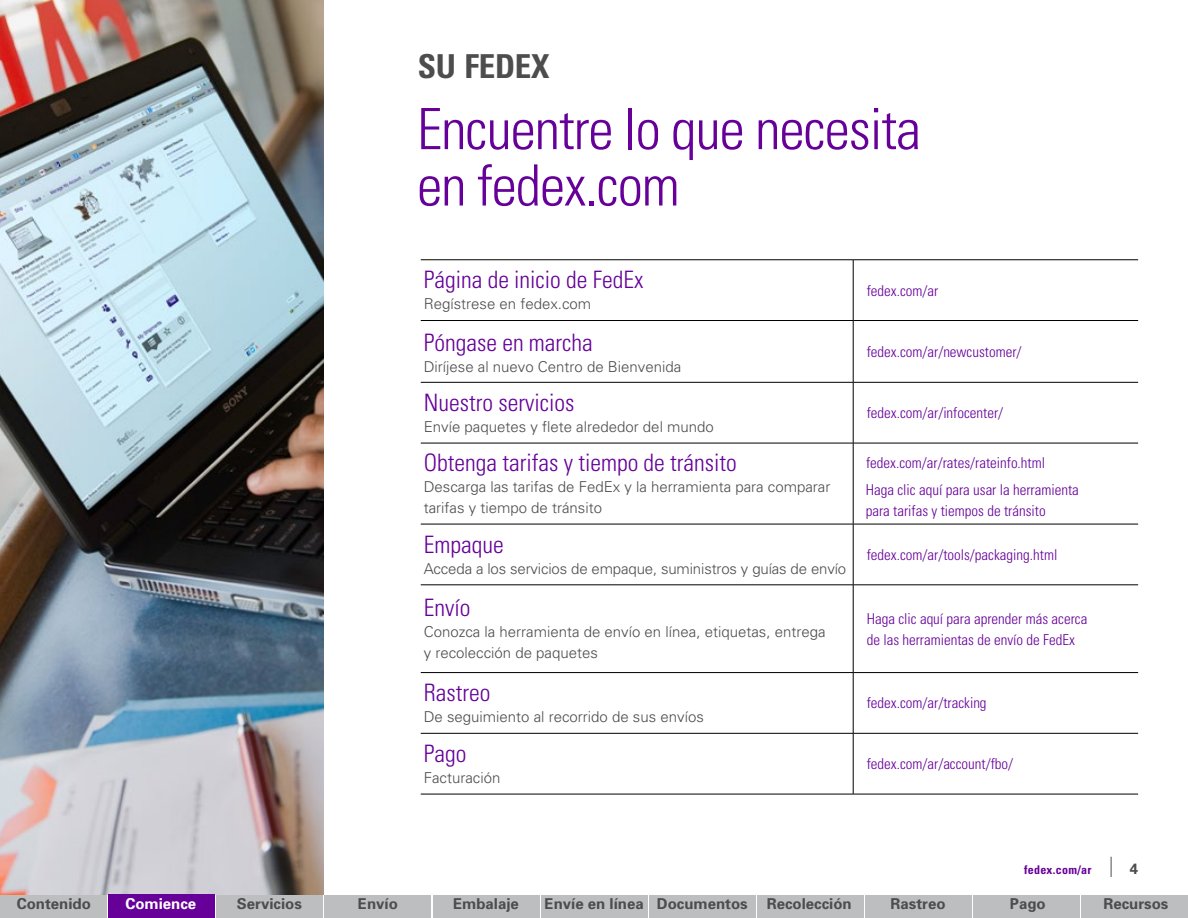
<style>
.page{position:relative;width:1188px;height:918px;background:#fff}
.page>*{position:absolute;margin:0;border:0;box-sizing:border-box;transform-origin:0 0}
.t1{font:300 condensed 57px/56.4px "Univers";letter-spacing:-.02em;color:#609}
.t2{font:700 condensed 33px "Univers";letter-spacing:-.01em;color:#4d4d4d}
.t3{font:300 condensed 24px "Univers";color:#609}
.t4{font:300 15px/21px "Univers";color:#4d4d4d}
.t5{font:300 condensed 15px/21px "Univers";color:#609}
.t6{font:700 15px "Univers";color:#4d4d4d}
.t7{font:700 15px "Univers";color:#fff}
.t8{font:700 condensed 12px "Univers";letter-spacing:.025em;color:#609}
</style>
<div class="page">
<div style="left:0;top:895px;width:107px;height:23px;background:#bcbec0"></div>
<div style="left:216px;top:895px;width:107px;height:23px;background:#bcbec0"></div>
<div style="left:324px;top:895px;width:107px;height:23px;background:#bcbec0"></div>
<div style="left:433px;top:895px;width:107px;height:23px;background:#bcbec0"></div>
<div style="left:649px;top:895px;width:107px;height:23px;background:#bcbec0"></div>
<div style="left:541px;top:895px;width:107px;height:23px;background:#bcbec0"></div>
<div style="left:757px;top:895px;width:107px;height:23px;background:#bcbec0"></div>
<div style="left:865px;top:895px;width:107px;height:23px;background:#bcbec0"></div>
<div style="left:973px;top:895px;width:107px;height:23px;background:#bcbec0"></div>
<div style="left:1081px;top:895px;width:107px;height:23px;background:#bcbec0"></div>
<svg style="left:1111px;top:857px;width:1px;height:20px"></svg>
<img style="left:0;top:0;width:324px;height:895px">
<hr style="left:421px;top:260px;width:432px;height:1px;background:#000">
<hr style="left:853px;top:260px;width:285px;height:1px;background:#000">
<hr style="left:853px;top:260px;width:1px;height:60px;background:#000">
<hr style="left:421px;top:320px;width:432px;height:1px;background:#000">
<hr style="left:853px;top:320px;width:285px;height:1px;background:#000">
<hr style="left:853px;top:321px;width:1px;height:61px;background:#000">
<hr style="left:421px;top:382px;width:432px;height:1px;background:#000">
<hr style="left:853px;top:382px;width:285px;height:1px;background:#000">
<hr style="left:853px;top:383px;width:1px;height:60px;background:#000">
<hr style="left:421px;top:443px;width:432px;height:1px;background:#000">
<hr style="left:853px;top:443px;width:285px;height:1px;background:#000">
<hr style="left:853px;top:443px;width:1px;height:81px;background:#000">
<hr style="left:421px;top:524px;width:432px;height:1px;background:#000">
<hr style="left:853px;top:524px;width:285px;height:1px;background:#000">
<hr style="left:853px;top:524px;width:1px;height:61px;background:#000">
<hr style="left:421px;top:585px;width:432px;height:1px;background:#000">
<hr style="left:853px;top:585px;width:285px;height:1px;background:#000">
<hr style="left:853px;top:585px;width:1px;height:87px;background:#000">
<hr style="left:421px;top:672px;width:432px;height:1px;background:#000">
<hr style="left:853px;top:672px;width:285px;height:1px;background:#000">
<hr style="left:853px;top:673px;width:1px;height:60px;background:#000">
<hr style="left:421px;top:733px;width:432px;height:1px;background:#000">
<hr style="left:853px;top:733px;width:285px;height:1px;background:#000">
<hr style="left:853px;top:734px;width:1px;height:60px;background:#000">
<hr style="left:421px;top:794px;width:432px;height:1px;background:#000">
<hr style="left:853px;top:794px;width:285px;height:1px;background:#000">
<div style="left:108px;top:895px;width:107px;height:23px;background:#609"></div>
<h2 class="t2" style="left:418px;top:46px;width:133px">SU FEDEX</h2>
<h1 class="t1" style="left:417px;top:101px;width:506px">Encuentre lo que necesita en fedex.com</h1>
<h3 class="t3" style="left:424px;top:265px;width:221px">Página de inicio de FedEx</h3>
<p class="t4" style="left:424px;top:293px;width:169px">Regístrese en fedex.com</p>
<h3 class="t3" style="left:424px;top:328px;width:171px">Póngase en marcha</h3>
<p class="t4" style="left:424px;top:356px;width:259px">Diríjese al nuevo Centro de Bienvenida</p>
<h3 class="t3" style="left:424px;top:388px;width:152px">Nuestro servicios</h3>
<p class="t4" style="left:424px;top:416px;width:292px">Envíe paquetes y flete alrededor del mundo</p>
<h3 class="t3" style="left:424px;top:448px;width:315px">Obtenga tarifas y tiempo de tránsito</h3>
<p class="t4" style="left:424px;top:476px;width:408px">Descarga las tarifas de FedEx y la herramienta para comparar tarifas y tiempo de tránsito</p>
<h3 class="t3" style="left:424px;top:530px;width:81px">Empaque</h3>
<p class="t4" style="left:424px;top:558px;width:424px">Acceda a los servicios de empaque, suministros y guías de envío</p>
<h3 class="t3" style="left:424px;top:593px;width:48px">Envío</h3>
<p class="t4" style="left:424px;top:622px;width:403px">Conozca la herramienta de envío en línea, etiquetas, entrega y recolección de paquetes</p>
<h3 class="t3" style="left:424px;top:678px;width:68px">Rastreo</h3>
<p class="t4" style="left:424px;top:706px;width:282px">De seguimiento al recorrido de sus envíos</p>
<h3 class="t3" style="left:424px;top:739px;width:44px">Pago</h3>
<p class="t4" style="left:424px;top:767px;width:78px">Facturación</p>
<p class="t5" style="left:867px;top:280px;width:73px">fedex.com/ar</p>
<p class="t5" style="left:867px;top:341px;width:156px">fedex.com/ar/newcustomer/</p>
<p class="t5" style="left:867px;top:402px;width:138px">fedex.com/ar/infocenter/</p>
<p class="t5" style="left:866px;top:452px;width:181px">fedex.com/ar/rates/rateinfo.html</p>
<p class="t5" style="left:866px;top:479px;width:215px">Haga clic aquí para usar la herramienta para tarifas y tiempos de tránsito</p>
<p class="t5" style="left:867px;top:544px;width:192px">fedex.com/ar/tools/packaging.html</p>
<p class="t5" style="left:867px;top:608px;width:222px">Haga clic aquí para aprender más acerca de las herramientas de envío de FedEx</p>
<p class="t5" style="left:867px;top:693px;width:121px">fedex.com/ar/tracking</p>
<p class="t5" style="left:867px;top:753px;width:148px">fedex.com/ar/account/fbo/</p>
<p class="t8" style="left:1024px;top:862px;width:69px">fedex.com/ar</p>
<p class="t6" style="left:1130px;top:859px;width:10px">4</p>
<p class="t6" style="left:17px;top:895px;width:76px">Contenido</p>
<p class="t6" style="left:237px;top:895px;width:67px">Servicios</p>
<p class="t6" style="left:358px;top:895px;width:42px">Envío</p>
<p class="t6" style="left:453px;top:895px;width:67px">Embalaje</p>
<p class="t6" style="left:545px;top:895px;width:205px">Envíe en línea Documentos</p>
<p class="t6" style="left:767px;top:895px;width:87px">Recolección</p>
<p class="t6" style="left:891px;top:895px;width:57px">Rastreo</p>
<p class="t6" style="left:1010px;top:895px;width:37px">Pago</p>
<p class="t6" style="left:1103px;top:895px;width:67px">Recursos</p>
<p class="t7" style="left:125px;top:895px;width:72px">Comience</p>
</div>
